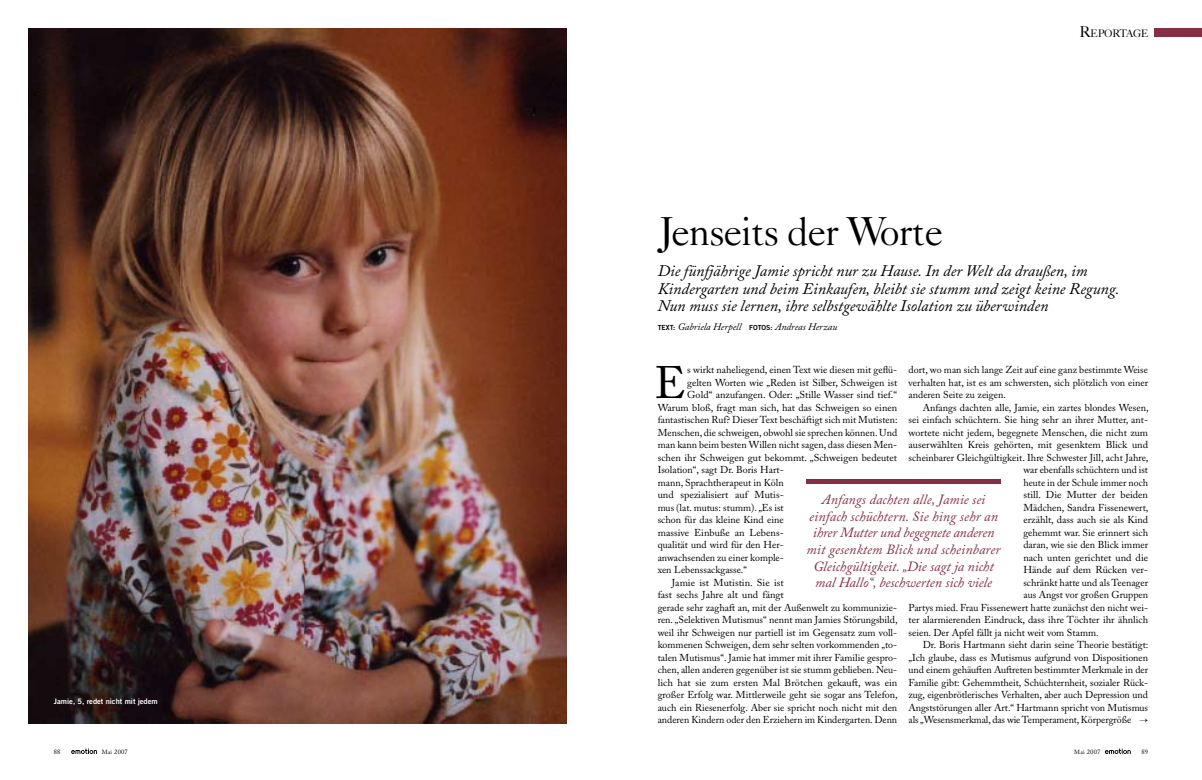
<style>
.page{position:relative;width:1202px;height:780px;background:#fff}
.page>*{position:absolute;margin:0;border:0;box-sizing:border-box;transform-origin:0 0}
.t1{font:45.2px "Emo Caslon";color:#000}
.t2{font:40px "Caslon Classico";color:#000}
.t3{font:italic 16px/17.5px "Emo Caslon";color:#000}
.t4{font:italic 14px/16.5px "Emo Caslon";color:#862e44;text-align:center}
.t5{font:10.9px "Caslon Classico";color:#000}
.t6{font:10px/12.5px "Emo Caslon";color:#000;text-align:justify}
.t7{font:italic 10px "Emo Caslon";color:#000}
.t8{font:7.5px "Trade Gothic LT Bold Two";color:#fff}
.t9{font:6.5px "Emo Caslon";letter-spacing:.03em;color:#000}
.s1{font-size:6px}
.s2{font-size:15.5px}
.s3{font-family:"Trade Gothic LT Bold Two";font-style:normal;font-size:7px}
</style>
<div class="page">
<svg style="left:71px;top:748px;width:26px;height:6px"></svg>
<img style="left:28px;top:28px;width:539px;height:695px">
<div style="left:1154px;top:28px;width:48px;height:9px;background:#862e44"></div>
<div style="left:806px;top:479px;width:195px;height:5px;background:#862e44"></div>
<svg style="left:1105px;top:748px;width:26px;height:6px"></svg>
<p class="t8" style="left:54px;top:697px;width:105px">Jamie, 5, redet nicht mit jedem</p>
<p class="t9" style="left:54px;top:747px;width:8px">88</p>
<p class="t9" style="left:102px;top:748px;width:28px"><span class="s1">Mai</span> 2007</p>
<p class="t5" style="left:1079px;top:26px;width:71px"><span class="s2">R</span>eportage</p>
<h2 class="t2" style="left:658px;top:206px;width:286px">Jenseits der Worte</h2>
<h3 class="t3" style="left:658px;top:263px;width:463px">Die fünfjährige Jamie spricht nur zu Hause. In der Welt da draußen, im<br>Kindergarten und beim Einkaufen, bleibt sie stumm und zeigt keine Regung.<br>Nun muss sie lernen, ihre selbstgewählte Isolation zu überwinden</h3>
<p class="t7" style="left:658px;top:321px;width:181px"><span class="s3">Text:</span> Gabriela Herpell <span class="s3">Fotos:</span> Andreas Herzau</p>
<h1 class="t1" style="left:654px;top:356px;width:33px">E</h1>
<p class="t6" style="left:687px;top:363px;width:211px">s wirkt naheliegend, einen Text wie diesen mit geflü-</p>
<p class="t6" style="left:909px;top:363px;width:241px">dort, wo man sich lange Zeit auf eine ganz bestimmte Weise verhalten hat, ist es am schwersten, sich plötzlich von einer anderen Seite zu zeigen.</p>
<p class="t6" style="left:923px;top:401px;width:227px">Anfangs dachten alle, Jamie, ein zartes blondes Wesen,</p>
<p class="t6" style="left:909px;top:413px;width:241px">sei einfach schüchtern. Sie hing sehr an ihrer Mutter, ant-</p>
<p class="t6" style="left:909px;top:426px;width:241px">wortete nicht jedem, begegnete Menschen, die nicht zum</p>
<p class="t6" style="left:909px;top:438px;width:241px">auserwählten Kreis gehörten, mit gesenktem Blick und</p>
<p class="t6" style="left:909px;top:451px;width:241px">scheinbarer Gleichgültigkeit. Ihre Schwester Jill, acht Jahre,</p>
<p class="t6" style="left:1023px;top:463px;width:126px">war ebenfalls schüchtern und ist</p>
<p class="t6" style="left:1023px;top:476px;width:126px">heute in der Schule immer noch</p>
<p class="t6" style="left:1023px;top:488px;width:126px">still. Die Mutter der beiden</p>
<p class="t6" style="left:1023px;top:501px;width:127px">Mädchen, Sandra Fissenewert,</p>
<p class="t6" style="left:1023px;top:513px;width:126px">erzählt, dass auch sie als Kind</p>
<p class="t6" style="left:1023px;top:526px;width:126px">gehemmt war. Sie erinnert sich</p>
<p class="t6" style="left:1023px;top:538px;width:126px">daran, wie sie den Blick immer</p>
<p class="t6" style="left:1023px;top:551px;width:126px">nach unten gerichtet und die</p>
<p class="t6" style="left:1023px;top:563px;width:126px">Hände auf dem Rücken ver-</p>
<p class="t6" style="left:1023px;top:576px;width:126px">schränkt hatte und als Teenager</p>
<p class="t6" style="left:1023px;top:588px;width:126px">aus Angst vor großen Gruppen</p>
<p class="t6" style="left:909px;top:601px;width:241px">Partys mied. Frau Fissenewert hatte zunächst den nicht wei-</p>
<p class="t6" style="left:909px;top:613px;width:241px">ter alarmierenden Eindruck, dass ihre Töchter ihr ähnlich</p>
<p class="t6" style="left:909px;top:626px;width:192px">seien. Der Apfel fällt ja nicht weit vom Stamm.</p>
<p class="t6" style="left:923px;top:638px;width:227px">Dr. Boris Hartmann sieht darin seine Theorie bestätigt:</p>
<p class="t6" style="left:909px;top:651px;width:241px">„Ich glaube, dass es Mutismus aufgrund von Dispositionen</p>
<p class="t6" style="left:909px;top:663px;width:241px">und einem gehäuften Auftreten bestimmter Merkmale in der</p>
<p class="t6" style="left:909px;top:676px;width:241px">Familie gibt: Gehemmtheit, Schüchternheit, sozialer Rück-</p>
<p class="t6" style="left:909px;top:688px;width:241px">zug, eigenbrötlerisches Verhalten, aber auch Depression und</p>
<p class="t6" style="left:909px;top:701px;width:241px">Angststörungen aller Art.“ Hartmann spricht von Mutismus</p>
<p class="t6" style="left:909px;top:713px;width:224px">als „Wesensmerkmal, das wie Temperament, Körper-größe</p>
<p class="t6" style="left:687px;top:376px;width:211px">gelten Worten wie „Reden ist Silber, Schweigen ist</p>
<p class="t6" style="left:687px;top:388px;width:212px">Gold“ anzufangen. Oder: „Stille Wasser sind tief.“</p>
<p class="t6" style="left:658px;top:401px;width:241px">Warum bloß, fragt man sich, hat das Schweigen so einen</p>
<p class="t6" style="left:658px;top:413px;width:241px">fantastischen Ruf? Dieser Text beschäftigt sich mit Mutisten:</p>
<p class="t6" style="left:658px;top:426px;width:241px">Menschen, die schweigen, obwohl sie sprechen können. Und</p>
<p class="t6" style="left:658px;top:438px;width:241px">man kann beim besten Willen nicht sagen, dass diesen Men-</p>
<p class="t6" style="left:658px;top:451px;width:241px">schen ihr Schweigen gut bekommt. „Schweigen bedeutet</p>
<p class="t6" style="left:658px;top:463px;width:128px">Isolation“, sagt Dr. Boris Hart-</p>
<p class="t6" style="left:658px;top:476px;width:128px">mann, Sprachtherapeut in Köln</p>
<p class="t6" style="left:658px;top:488px;width:128px">und spezialisiert auf Mutis-</p>
<p class="t6" style="left:658px;top:501px;width:128px">mus (lat. mutus: stumm). „Es ist</p>
<p class="t6" style="left:658px;top:513px;width:128px">schon für das kleine Kind eine</p>
<p class="t6" style="left:658px;top:526px;width:128px">massive Einbuße an Lebens-</p>
<p class="t6" style="left:658px;top:538px;width:128px">qualität und wird für den Her-</p>
<p class="t6" style="left:658px;top:551px;width:128px">anwachsenden zu einer komple-</p>
<p class="t6" style="left:658px;top:563px;width:91px">xen Lebenssackgasse.“</p>
<p class="t6" style="left:672px;top:576px;width:113px">Jamie ist Mutistin. Sie ist</p>
<p class="t6" style="left:658px;top:588px;width:128px">fast sechs Jahre alt und fängt</p>
<p class="t6" style="left:658px;top:601px;width:241px">gerade sehr zaghaft an, mit der Außenwelt zu kommunizie-</p>
<p class="t6" style="left:658px;top:613px;width:241px">ren. „Selektiven Mutismus“ nennt man Jamies Störungsbild,</p>
<p class="t6" style="left:658px;top:626px;width:241px">weil ihr Schweigen nur partiell ist im Gegensatz zum voll-</p>
<p class="t6" style="left:658px;top:638px;width:241px">kommenen Schweigen, dem sehr selten vorkommenden „to-</p>
<p class="t6" style="left:658px;top:651px;width:241px">talen Mutismus“. Jamie hat immer mit ihrer Familie gespro-</p>
<p class="t6" style="left:658px;top:663px;width:241px">chen, allen anderen gegenüber ist sie stumm geblieben. Neu-</p>
<p class="t6" style="left:658px;top:676px;width:241px">lich hat sie zum ersten Mal Brötchen gekauft, was ein</p>
<p class="t6" style="left:658px;top:688px;width:241px">großer Erfolg war. Mittlerweile geht sie sogar ans Telefon,</p>
<p class="t6" style="left:658px;top:701px;width:241px">auch ein Riesenerfolg. Aber sie spricht noch nicht mit den</p>
<p class="t6" style="left:658px;top:713px;width:241px">anderen Kindern oder den Erziehern im Kindergarten. Denn</p>
<h3 class="t4" style="left:807px;top:492px;width:196px">Anfangs dachten alle, Jamie sei einfach schüchtern. Sie hing sehr an ihrer Mutter und begegnete anderen mit gesenktem Blick und scheinbarer Gleichgültigkeit. „Die sagt ja nicht mal Hallo“, beschwerten sich viele</h3>
<p class="t9" style="left:1074px;top:748px;width:28px"><span class="s1">Mai</span> 2007</p>
<p class="t9" style="left:1142px;top:747px;width:8px">89</p>
</div>
